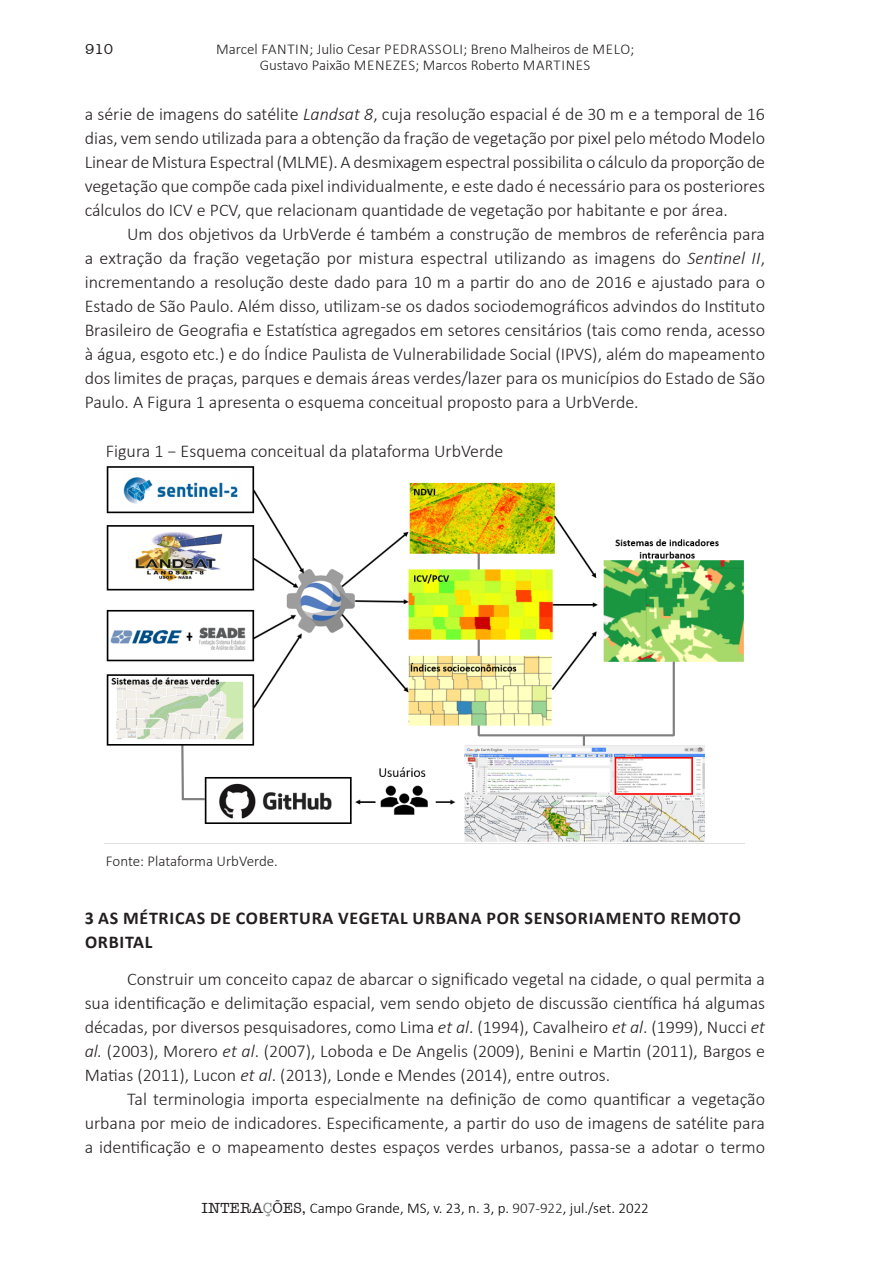
<style>
.page{position:relative;width:893px;height:1263px;background:#fff}
.page>*{position:absolute;margin:0;border:0;box-sizing:border-box;transform-origin:0 0}
.Corpo_do_texto{font:300 18px/24px "Calibri";color:#231f20;text-align:justify}
.Subtítulo_1{font:700 18px/24px "Calibri";letter-spacing:.04em;color:#231f20}
.Tabela_figura{font:300 18px "Calibri";color:#231f20}
.Legenda{font:300 15px/16.5px "Calibri";color:#231f20;text-align:center}
.t1{font:300 15px "Calibri";color:#000}
.t2{font:500 15px "Amer Typewriter IT Cby BT";color:#231f20}
.s1{font-style:italic}
.s2{font-family:"Amer Typewriter IT Cby BT";font-weight:500;color:#231f20}
.s3{font-family:"Amer Typewriter IT Cby BT";font-weight:500;color:#808285}
.s4{color:#231f20}
</style>
<div class="page">
<img style="left:106px;top:466px;width:638px;height:376px">
<p class="t2" style="left:85px;top:40px;width:30px">910</p>
<p class="Legenda" style="left:216px;top:40px;width:420px">Marcel FANTIN; Julio Cesar PEDRASSOLI; Breno Malheiros de MELO;<br>Gustavo Paixão MENEZES; Marcos Roberto MARTINES</p>
<p class="Corpo_do_texto" style="left:85px;top:102px;width:682px">a série de imagens do satélite <span class="s1">Landsat 8</span>, cuja resolução espacial é de 30 m e a temporal de 16 dias, vem sendo utilizada para a obtenção da fração de vegetação por pixel pelo método Modelo Linear de Mistura Espectral (MLME). A desmixagem espectral possibilita o cálculo da proporção de vegetação que compõe cada pixel individualmente, e este dado é necessário para os posteriores cálculos do ICV e PCV, que relacionam quantidade de vegetação por habitante e por área.</p>
<p class="Corpo_do_texto" style="left:85px;top:222px;width:682px;text-indent:43px">Um dos objetivos da UrbVerde é também a construção de membros de referência para a extração da fração vegetação por mistura espectral utilizando as imagens do <span class="s1">Sentinel II</span>, incrementando a resolução deste dado para 10 m a partir do ano de 2016 e ajustado para o Estado de São Paulo. Além disso, utilizam-se os dados sociodemográficos advindos do Instituto Brasileiro de Geografia e Estatística agregados em setores censitários (tais como renda, acesso à água, esgoto etc.) e do Índice Paulista de Vulnerabilidade Social (IPVS), além do mapeamento dos limites de praças, parques e demais áreas verdes/lazer para os municípios do Estado de São Paulo. A Figura 1 apresenta o esquema conceitual proposto para a UrbVerde.</p>
<p class="Tabela_figura" style="left:106px;top:440px;width:399px">Figura 1 − Esquema conceitual da plataforma UrbVerde</p>
<p class="Legenda" style="left:106px;top:852px;width:173px">Fonte: Plataforma UrbVerde.</p>
<p class="Subtítulo_1" style="left:85px;top:905px;width:658px">3 AS MÉTRICAS DE COBERTURA VEGETAL URBANA POR SENSORIAMENTO REMOTO<br>ORBITAL</p>
<p class="Corpo_do_texto" style="left:85px;top:966px;width:682px;text-indent:43px">Construir um conceito capaz de abarcar o significado vegetal na cidade, o qual permita a sua identificação e delimitação espacial, vem sendo objeto de discussão científica há algumas décadas, por diversos pesquisadores, como Lima <span class="s1">et al</span>. (1994), Cavalheiro <span class="s1">et al</span>. (1999), Nucci <span class="s1">et al.</span> (2003), Morero <span class="s1">et al</span>. (2007), Loboda e De Angelis (2009), Benini e Martin (2011), Bargos e Matias (2011), Lucon <span class="s1">et al</span>. (2013), Londe e Mendes (2014), entre outros.</p>
<p class="Corpo_do_texto" style="left:85px;top:1086px;width:682px;text-indent:43px">Tal terminologia importa especialmente na definição de como quantificar a vegetação urbana por meio de indicadores. Especificamente, a partir do uso de imagens de satélite para a identificação e o mapeamento destes espaços verdes urbanos, passa-se a adotar o termo</p>
<p class="t1" style="left:202px;top:1198px;width:449px"><span class="s2">INTERA</span><span class="s3">Ç</span><span class="s2">ÕES,</span> Campo Grande, MS, v. 23, n. 3, p. <span class="s4">907-922</span>, jul./set. 2022</p>
</div>
